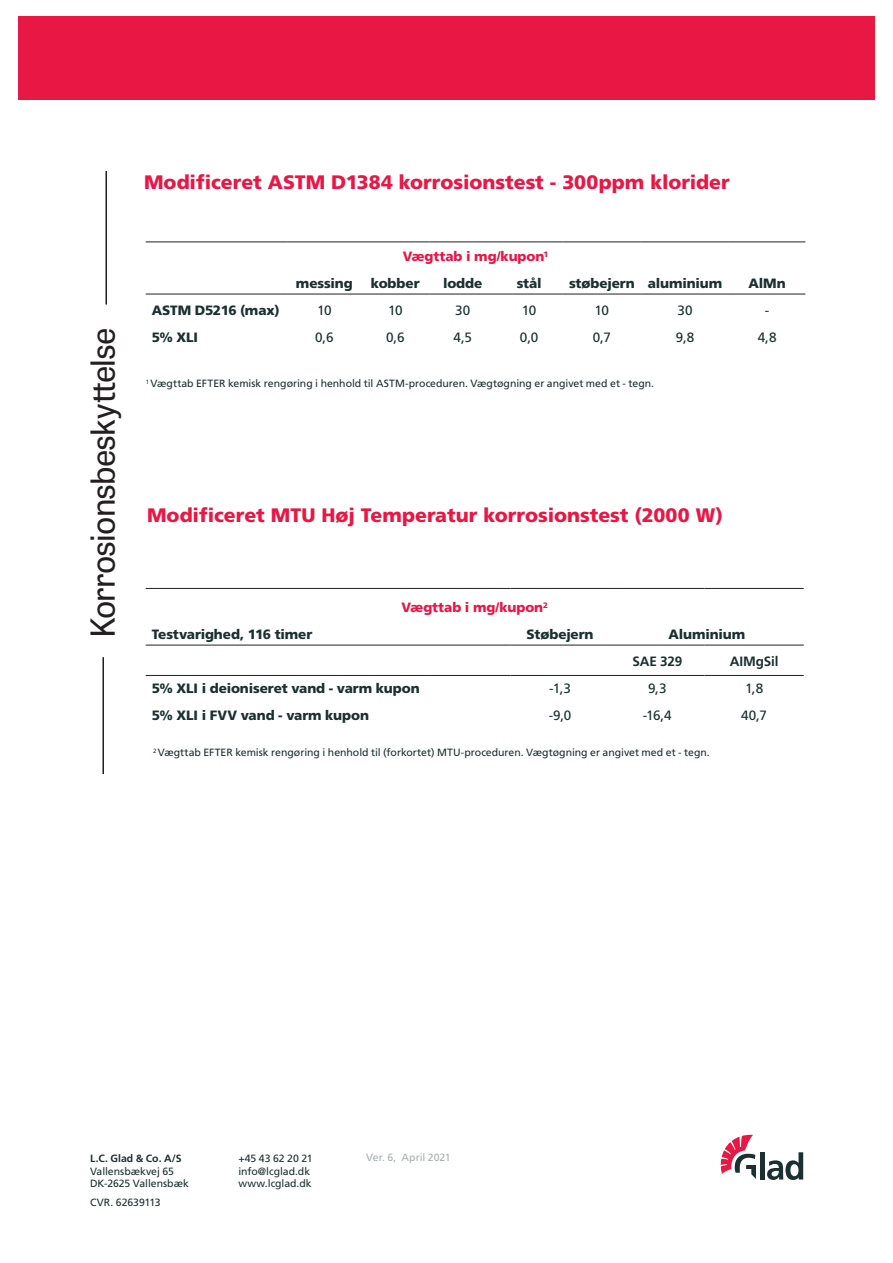
<style>
.page{position:relative;width:893px;height:1263px;background:#fff}
.page>*{position:absolute;margin:0;border:0;box-sizing:border-box;transform-origin:0 0}
.t1{font:33px "Tablet Gothic";letter-spacing:-.025em;color:#231f20}
.t2{font:900 19.5px "Frutiger LT Std";color:#e81744}
.t3{font:900 13.5px "Frutiger LT Std";letter-spacing:-.01em;color:#1b3030}
.t4{font:13.5px "Frutiger LT Std";letter-spacing:-.04em;color:#1b3030}
.t5{font:900 13.5px "Frutiger LT Std";letter-spacing:-.005em;color:#e81744}
.t6{font:700 13.5px "Frutiger LT Std";letter-spacing:-.015em;color:#1b3030}
.t7{font:10.5px/12.6px "Frutiger LT Std";letter-spacing:-.005em;color:#1b3030}
.t8{font:700 10.5px "Frutiger LT Std";color:#1b3030}
.Contacts_Tab{font:10.5px "Frutiger LT Std";letter-spacing:-.01em;color:#a7afb0}
</style>
<div class="page">
<hr style="left:146px;top:242px;width:142px;height:1px;background:#231f20">
<hr style="left:288px;top:242px;width:73px;height:1px;background:#231f20">
<hr style="left:361px;top:242px;width:69px;height:1px;background:#231f20">
<hr style="left:430px;top:242px;width:66px;height:1px;background:#231f20">
<hr style="left:496px;top:242px;width:66px;height:1px;background:#231f20">
<hr style="left:562px;top:242px;width:79px;height:1px;background:#231f20">
<hr style="left:641px;top:242px;width:88px;height:1px;background:#231f20">
<hr style="left:729px;top:242px;width:76px;height:1px;background:#231f20">
<hr style="left:146px;top:294px;width:142px;height:1px;background:#231f20">
<hr style="left:288px;top:294px;width:73px;height:1px;background:#231f20">
<hr style="left:361px;top:294px;width:69px;height:1px;background:#231f20">
<hr style="left:430px;top:294px;width:66px;height:1px;background:#231f20">
<hr style="left:496px;top:294px;width:66px;height:1px;background:#231f20">
<hr style="left:562px;top:294px;width:79px;height:1px;background:#231f20">
<hr style="left:641px;top:294px;width:88px;height:1px;background:#231f20">
<hr style="left:729px;top:294px;width:76px;height:1px;background:#231f20">
<hr style="left:146px;top:645px;width:364px;height:1px;background:#231f20">
<hr style="left:510px;top:645px;width:100px;height:1px;background:#231f20">
<hr style="left:610px;top:645px;width:94px;height:1px;background:#231f20">
<hr style="left:704px;top:645px;width:100px;height:1px;background:#231f20">
<hr style="left:146px;top:588px;width:364px;height:1px;background:#231f20">
<hr style="left:510px;top:588px;width:100px;height:1px;background:#231f20">
<hr style="left:610px;top:588px;width:94px;height:1px;background:#231f20">
<hr style="left:704px;top:588px;width:100px;height:1px;background:#231f20">
<hr style="left:146px;top:675px;width:364px;height:1px;background:#231f20">
<hr style="left:510px;top:675px;width:100px;height:1px;background:#231f20">
<hr style="left:610px;top:675px;width:94px;height:1px;background:#231f20">
<hr style="left:704px;top:675px;width:100px;height:1px;background:#231f20">
<hr style="left:105px;top:171px;width:2px;height:134px;background:#231f20">
<hr style="left:102px;top:657px;width:2px;height:117px;background:#231f20">
<div style="left:760px;top:1152px;width:5px;height:27px;background:#1b3030"></div>
<svg style="left:767px;top:1152px;width:36px;height:28px"></svg>
<svg style="left:721px;top:1135px;width:35px;height:44px"></svg>
<div style="left:18px;top:16px;width:857px;height:83px;background:#e81744"></div>
<p class="t2" style="left:144px;top:170px;width:587px">Modificeret ASTM D1384 korrosionstest - 300ppm klorider</p>
<p class="t5" style="left:403px;top:248px;width:147px">Vægttab i mg/kupon<sup>1</sup></p>
<p class="t1" style="left:80px;top:638px;width:312px;rotate:-90deg">Korrosionsbeskyttelse</p>
<p class="t3" style="left:296px;top:275px;width:58px">messing</p>
<p class="t3" style="left:371px;top:275px;width:50px">kobber</p>
<p class="t3" style="left:443px;top:275px;width:41px">lodde</p>
<p class="t3" style="left:517px;top:275px;width:26px">stål</p>
<p class="t3" style="left:569px;top:275px;width:67px">støbejern</p>
<p class="t3" style="left:648px;top:275px;width:76px">aluminium</p>
<p class="t3" style="left:749px;top:275px;width:39px">AlMn</p>
<p class="t3" style="left:152px;top:302px;width:129px">ASTM D5216 (max)</p>
<p class="t4" style="left:317px;top:302px;width:16px">10</p>
<p class="t4" style="left:388px;top:302px;width:16px">10</p>
<p class="t4" style="left:455px;top:302px;width:16px">30</p>
<p class="t4" style="left:522px;top:302px;width:16px">10</p>
<p class="t4" style="left:595px;top:302px;width:16px">10</p>
<p class="t4" style="left:678px;top:302px;width:16px">30</p>
<p class="t4" style="left:765px;top:302px;width:6px">-</p>
<p class="t3" style="left:152px;top:329px;width:48px">5% XLI</p>
<p class="t4" style="left:315px;top:329px;width:20px">0,6</p>
<p class="t4" style="left:386px;top:329px;width:20px">0,6</p>
<p class="t4" style="left:453px;top:329px;width:20px">4,5</p>
<p class="t4" style="left:520px;top:329px;width:20px">0,0</p>
<p class="t4" style="left:593px;top:329px;width:20px">0,7</p>
<p class="t4" style="left:676px;top:329px;width:20px">9,8</p>
<p class="t4" style="left:758px;top:329px;width:20px">4,8</p>
<p class="t7" style="left:146px;top:377px;width:510px"><sup>1</sup> Vægttab EFTER kemisk rengøring i henhold til ASTM-proceduren. Vægtøgning er angivet med et - tegn.</p>
<p class="t2" style="left:147px;top:503px;width:578px">Modificeret MTU Høj Temperatur korrosionstest (2000 W)</p>
<p class="t5" style="left:402px;top:599px;width:148px">Vægttab i mg/kupon<sup>2</sup></p>
<p class="t3" style="left:152px;top:626px;width:162px">Testvarighed, 116 timer</p>
<p class="t3" style="left:527px;top:626px;width:68px">Støbejern</p>
<p class="t3" style="left:668px;top:626px;width:78px">Aluminium</p>
<p class="t6" style="left:632px;top:653px;width:51px">SAE 329</p>
<p class="t6" style="left:730px;top:653px;width:50px">AIMgSil</p>
<p class="t3" style="left:152px;top:680px;width:270px">5% XLI i deioniseret vand - varm kupon</p>
<p class="t4" style="left:549px;top:680px;width:23px">-1,3</p>
<p class="t4" style="left:648px;top:680px;width:20px">9,3</p>
<p class="t4" style="left:745px;top:680px;width:20px">1,8</p>
<p class="t3" style="left:152px;top:707px;width:219px">5% XLI i FVV vand - varm kupon</p>
<p class="t4" style="left:549px;top:707px;width:24px">-9,0</p>
<p class="t4" style="left:643px;top:707px;width:31px">-16,4</p>
<p class="t4" style="left:741px;top:707px;width:27px">40,7</p>
<p class="t7" style="left:153px;top:746px;width:558px"><sup>2</sup> Vægttab EFTER kemisk rengøring i henhold til (forkortet) MTU-proceduren. Vægtøgning er angivet med et - tegn.</p>
<p class="t8" style="left:90px;top:1152px;width:93px">L.C. Glad &amp; Co. A/S</p>
<p class="t7" style="left:90px;top:1165px;width:100px">Vallensbækvej 65<br>DK-2625 Vallensbæk</p>
<p class="t7" style="left:90px;top:1196px;width:72px">CVR. 62639113</p>
<p class="t7" style="left:238px;top:1152px;width:76px">+45 43 62 20 21 info@lcglad.dk www.lcglad.dk</p>
<p class="Contacts_Tab" style="left:366px;top:1151px;width:86px">Ver. 6, April 2021</p>
</div>
